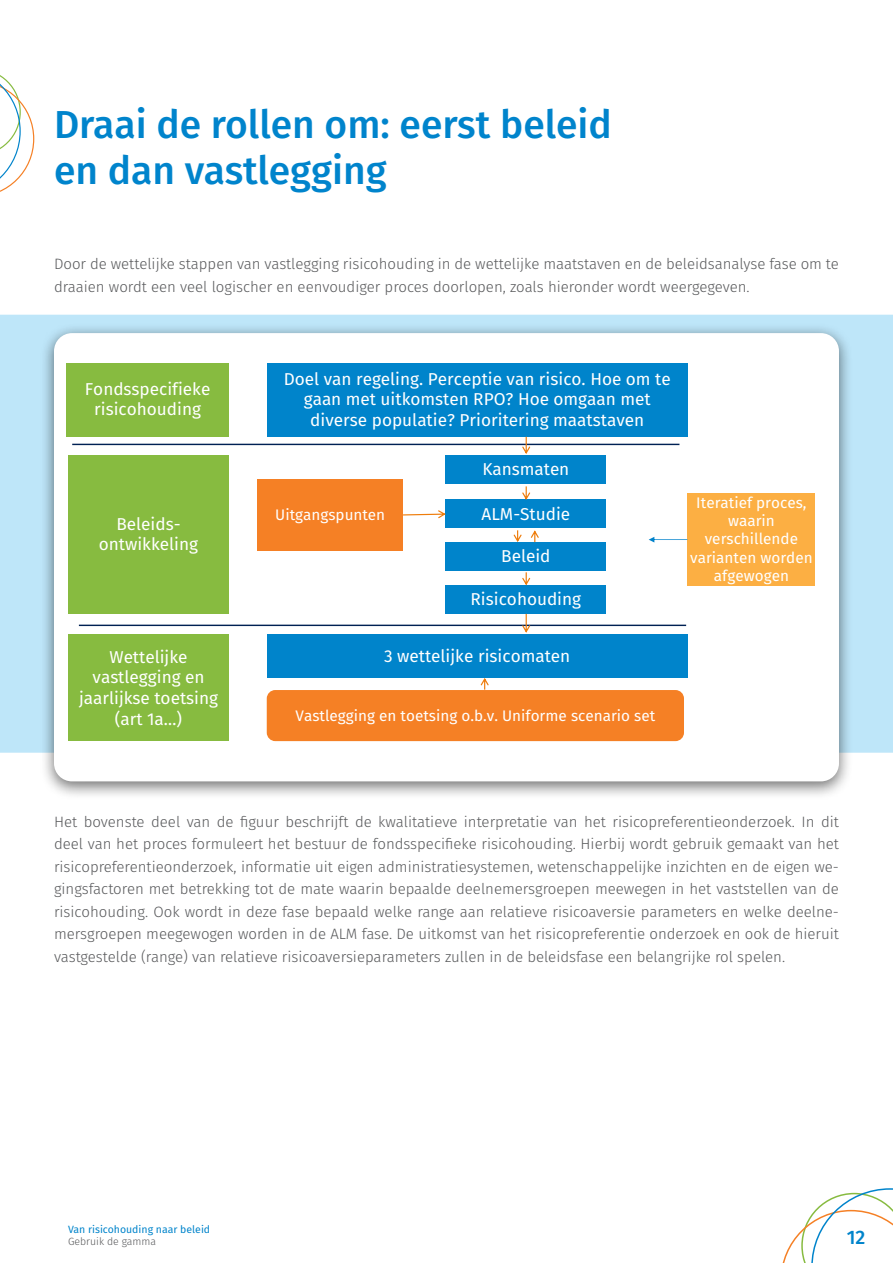
<style>
.page{position:relative;width:893px;height:1263px;background:#fff}
.page>*{position:absolute;margin:0;border:0;box-sizing:border-box;transform-origin:0 0}
.t1{font:500 39px/46.8px "Fira Sans";color:#0084cc}
.t2{font:500 19.5px "Fira Sans";color:#0084cb}
.t3{font:17.25px/20.5px "Fira Sans";color:#fff;text-align:center}
.t4{font:15.3px/18.3px "Fira Sans";color:#fff;text-align:center}
.t5{font:300 15px/22.5px "Fira Sans";color:#58595b}
.t6{font:10.5px "Fira Sans";color:#0084cb}
.t7{font:300 10.5px "Fira Sans";color:#58595b}
</style>
<div class="page">
<svg style="left:782px;top:1188px;width:111px;height:75px"></svg>
<svg style="left:0;top:75px;width:34px;height:117px"></svg>
<div style="left:0;top:315px;width:893px;height:438px;background:#bee6f9"></div>
<div style="left:40px;top:323px;width:813px;height:477px;background:#000;opacity:.55"></div>
<div style="left:54px;top:333px;width:785px;height:448px;background:#fff;border-radius:18px"></div>
<div style="left:446px;top:455px;width:160px;height:29px;background:#0084cb"></div>
<div style="left:267px;top:362px;width:420px;height:74px;background:#0084cb"></div>
<hr style="left:72px;top:444px;width:607px;height:1px;background:#002154">
<div style="left:66px;top:362px;width:163px;height:74px;background:#87bb40"></div>
<div style="left:68px;top:455px;width:161px;height:159px;background:#87bb40"></div>
<div style="left:446px;top:499px;width:160px;height:29px;background:#0084cb"></div>
<div style="left:446px;top:542px;width:160px;height:29px;background:#0084cb"></div>
<div style="left:446px;top:585px;width:160px;height:29px;background:#0084cb"></div>
<svg style="left:522px;top:486px;width:8px;height:14px"></svg>
<svg style="left:514px;top:530px;width:8px;height:12px"></svg>
<svg style="left:531px;top:530px;width:8px;height:12px"></svg>
<svg style="left:522px;top:572px;width:8px;height:13px"></svg>
<hr style="left:79px;top:625px;width:607px;height:1px;background:#002154">
<div style="left:267px;top:634px;width:420px;height:44px;background:#0084cb"></div>
<svg style="left:522px;top:614px;width:8px;height:19px"></svg>
<div style="left:68px;top:635px;width:161px;height:106px;background:#87bb40"></div>
<div style="left:258px;top:479px;width:145px;height:72px;background:#f58025"></div>
<div style="left:267px;top:690px;width:417px;height:51px;background:#f58025;border-radius:9px"></div>
<svg style="left:403px;top:510px;width:43px;height:8px"></svg>
<svg style="left:481px;top:678px;width:8px;height:12px"></svg>
<svg style="left:522px;top:437px;width:8px;height:17px"></svg>
<div style="left:687px;top:493px;width:128px;height:93px;background:#fcaf43"></div>
<svg style="left:649px;top:537px;width:38px;height:5px"></svg>
<h1 class="t1" style="left:54px;top:99px;width:559px">Draai de rollen om: eerst beleid en dan vastlegging</h1>
<p class="t5" style="left:54px;top:253px;width:786px">Door de wettelijke stappen van vastlegging risicohouding in de wettelijke maatstaven en de beleidsanalyse fase om te draaien wordt een veel logischer en eenvoudiger proces doorlopen, zoals hieronder wordt weergegeven.</p>
<p class="t3" style="left:85px;top:378px;width:127px;line-height:20.1px">Fondsspecifieke risicohouding</p>
<p class="t3" style="left:99px;top:514px;width:101px;line-height:20.1px">Beleids&shy;ontwikkeling</p>
<p class="t3" style="left:284px;top:368px;width:389px">Doel van regeling. Perceptie van risico. Hoe om te gaan met uitkomsten RPO? Hoe omgaan met diverse populatie? Prioritering maatstaven</p>
<p class="t4" style="left:275px;top:505px;width:112px">Uitgangspunten</p>
<p class="t3" style="left:482px;top:458px;width:89px">Kansmaten</p>
<p class="t3" style="left:481px;top:503px;width:90px">ALM-Studie</p>
<p class="t3" style="left:501px;top:545px;width:51px">Beleid</p>
<p class="t3" style="left:471px;top:588px;width:112px">Risicohouding</p>
<p class="t3" style="left:109px;top:646px;width:80px">Wettelijke</p>
<p class="t3" style="left:384px;top:645px;width:188px">3 wettelijke risicomaten</p>
<p class="t3" style="left:79px;top:666px;width:141px;line-height:21px">vastlegging en jaarlijkse toetsing (art 1a…)</p>
<p class="t4" style="left:296px;top:706px;width:361px">Vastlegging en toetsing o.b.v. Uniforme scenario set</p>
<p class="t4" style="left:690px;top:493px;width:124px">Iteratief proces, waarin verschillende varianten worden afgewogen</p>
<p class="t5" style="left:54px;top:810px;width:786px;text-align:justify">Het bovenste deel van de figuur beschrijft de kwalitatieve interpretatie van het risicopreferentieonderzoek. In dit deel van het proces formuleert het bestuur de fondsspecifieke risicohouding. Hierbij wordt gebruik gemaakt van het risicopreferentieonderzoek, informatie uit eigen administratiesystemen, wetenschappelijke inzichten en de eigen we&shy;gingsfactoren met betrekking tot de mate waarin bepaalde deelnemersgroepen meewegen in het vaststellen van de risicohouding. Ook wordt in deze fase bepaald welke range aan relatieve risicoaversie parameters en welke deelne&shy;mersgroepen meegewogen worden in de ALM fase. De uitkomst van het risicopreferentie onderzoek en ook de hieruit vastgestelde (range) van relatieve risicoaversieparameters zullen in de beleidsfase een belangrijke rol spelen.</p>
<p class="t6" style="left:68px;top:1221px;width:144px">Van risicohouding naar beleid</p>
<p class="t7" style="left:68px;top:1234px;width:90px">Gebruik de gamma</p>
<h2 class="t2" style="left:847px;top:1221px;width:20px">12</h2>
</div>
